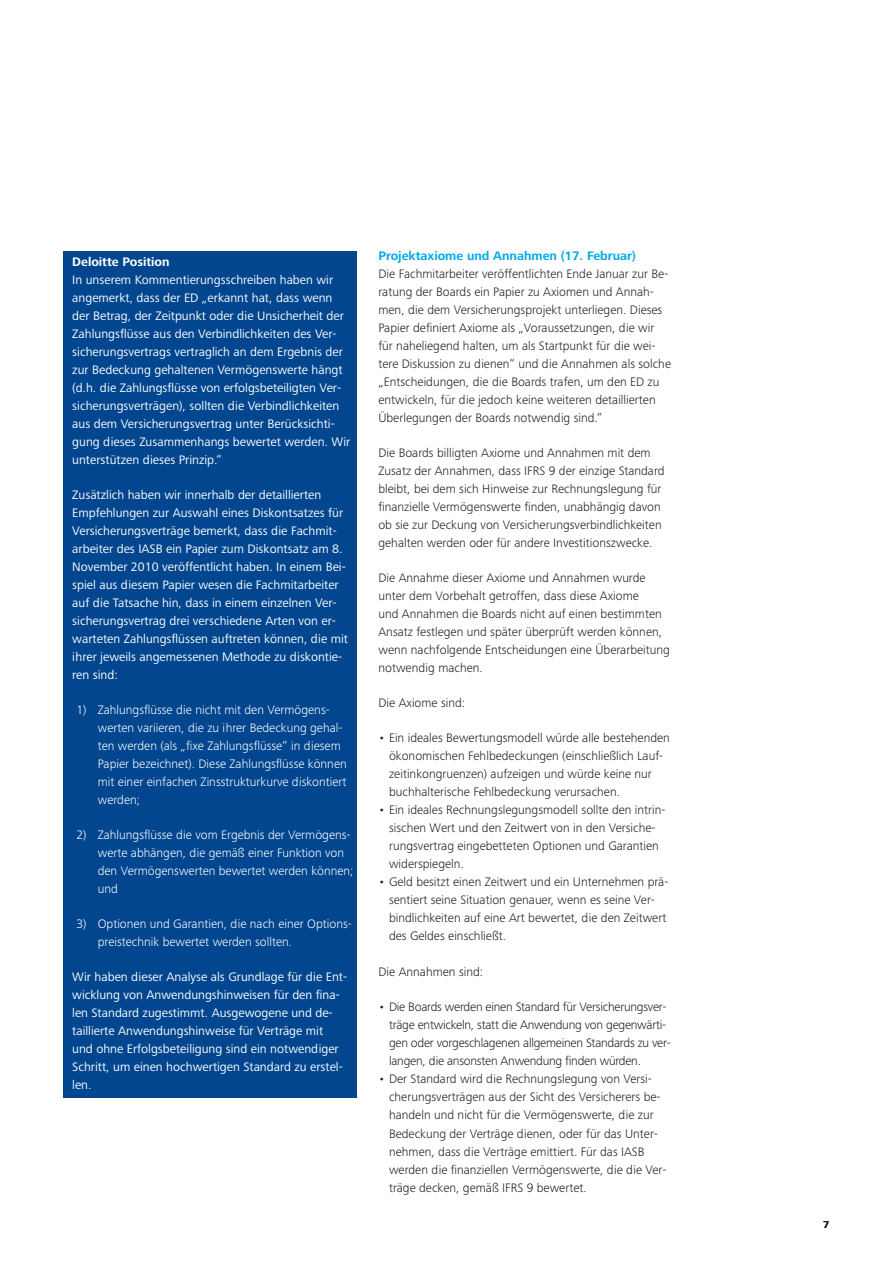
<style>
.page{position:relative;width:893px;height:1263px;background:#fff}
.page>*{position:absolute;margin:0;border:0;box-sizing:border-box;transform-origin:0 0}
.t1{font:300 12.75px/18px "Frutiger Next Pro";color:#231f20}
.t2{font:12.75px/18px "Frutiger Next Pro";color:#fff}
.t3{font:300 12.75px/18px "Frutiger Next Pro";color:#fff}
.t4{font:300 12.75px/18px "Frutiger Next Pro";letter-spacing:-.02em;color:#231f20}
.t5{font:700 12.75px "Frutiger Next Pro";color:#00abe7}
.t6{font:700 12.75px "Frutiger Next Pro";color:#fff}
.t7{font:700 10.5px "Frutiger Next Pro";color:#231f20}
</style>
<div class="page">
<div style="left:64px;top:251px;width:293px;height:846px;background:#01468e"></div>
<p class="t6" style="left:72px;top:255px;width:99px">Deloitte Position</p>
<p class="t2" style="left:72px;top:271px;width:280px">In unserem Kommentierungsschreiben haben wir angemerkt, dass der ED „erkannt hat, dass wenn der Betrag, der Zeitpunkt oder die Unsicherheit der Zahlungsflüsse aus den Verbindlichkeiten des Ver&shy;sicherungsvertrags vertraglich an dem Ergebnis der zur Bedeckung gehaltenen Vermögenswerte hängt (d.h. die Zahlungsflüsse von erfolgsbeteiligten Ver&shy;sicherungsverträgen), sollten die Verbindlichkeiten aus dem Versicherungsvertrag unter Berücksichti&shy;gung dieses Zusammenhangs bewertet werden. Wir unterstützen dieses Prinzip.“</p>
<p class="t2" style="left:72px;top:486px;width:277px">Zusätzlich haben wir innerhalb der detaillierten Empfehlungen zur Auswahl eines Diskontsatzes für Versicherungsverträge bemerkt, dass die Fachmit&shy;arbeiter des IASB ein Papier zum Diskontsatz am 8.<br>November 2010 veröffentlicht haben. In einem Bei&shy;spiel aus diesem Papier wesen die Fachmitarbeiter auf die Tatsache hin, dass in einem einzelnen Ver&shy;sicherungsvertrag drei verschiedene Arten von er&shy;warteten Zahlungsflüssen auftreten können, die mit ihrer jeweils angemessenen Methode zu diskontie&shy;ren sind:</p>
<p class="t3" style="left:98px;top:701px;width:251px;text-indent:-21px">1) Zahlungsflüsse die nicht mit den Vermögens&shy;werten variieren, die zu ihrer Bedeckung gehal&shy;ten werden (als „fixe Zahlungsflüsse“ in diesem Papier bezeichnet). Diese Zahlungsflüsse können mit einer einfachen Zinsstrukturkurve diskontiert werden;</p>
<p class="t3" style="left:98px;top:826px;width:257px;text-indent:-21px">2) Zahlungsflüsse die vom Ergebnis der Vermögens&shy;werte abhängen, die gemäß einer Funktion von den Vermögenswerten bewertet werden können; und</p>
<p class="t3" style="left:98px;top:915px;width:256px;text-indent:-21px">3) Optionen und Garantien, die nach einer Options&shy;preistechnik bewertet werden sollten.</p>
<p class="t2" style="left:72px;top:968px;width:276px">Wir haben dieser Analyse als Grundlage für die Ent&shy;wicklung von Anwendungshinweisen für den fina&shy;len Standard zugestimmt. Ausgewogene und de&shy;taillierte Anwendungshinweise für Verträge mit<br>und ohne Erfolgsbeteiligung sind ein notwendiger Schritt, um einen hochwertigen Standard zu erstel&shy;len.</p>
<p class="t5" style="left:378px;top:249px;width:259px">Projektaxiome und Annahmen (17. Februar)</p>
<p class="t1" style="left:378px;top:265px;width:294px">Die Fachmitarbeiter veröffentlichten Ende Januar zur Be&shy;ratung der Boards ein Papier zu Axiomen und Annah&shy;men, die dem Versicherungsprojekt unterliegen. Dieses Papier definiert Axiome als „Voraussetzungen, die wir für naheliegend halten, um als Startpunkt für die wei&shy;tere Diskussion zu dienen“ und die Annahmen als solche „Entscheidungen, die die Boards trafen, um den ED zu entwickeln, für die jedoch keine weiteren detaillierten Überlegungen der Boards notwendig sind.“</p>
<p class="t1" style="left:378px;top:444px;width:288px">Die Boards billigten Axiome und Annahmen mit dem Zusatz der Annahmen, dass IFRS 9 der einzige Standard bleibt, bei dem sich Hinweise zur Rechnungslegung für finanzielle Vermögenswerte finden, unabhängig davon ob sie zur Deckung von Versicherungsverbindlichkeiten gehalten werden oder für andere Investitionszwecke.</p>
<p class="t1" style="left:378px;top:569px;width:293px">Die Annahme dieser Axiome und Annahmen wurde unter dem Vorbehalt getroffen, dass diese Axiome<br>und Annahmen die Boards nicht auf einen bestimmten Ansatz festlegen und später überprüft werden können, wenn nachfolgende Entscheidungen eine Überarbeitung notwendig machen.</p>
<p class="t1" style="left:378px;top:694px;width:88px">Die Axiome sind:</p>
<p class="t1" style="left:389px;top:729px;width:282px;text-indent:-11px">• Ein ideales Bewertungsmodell würde alle bestehenden ökonomischen Fehlbedeckungen (einschließlich Lauf&shy;zeitinkongruenzen) aufzeigen und würde keine nur buchhalterische Fehlbedeckung verursachen.</p>
<p class="t1" style="left:389px;top:801px;width:278px;text-indent:-11px">• Ein ideales Rechnungslegungsmodell sollte den intrin&shy;sischen Wert und den Zeitwert von in den Versiche&shy;rungsvertrag eingebetteten Optionen und Garantien widerspiegeln.</p>
<p class="t1" style="left:389px;top:873px;width:281px;text-indent:-11px">• Geld besitzt einen Zeitwert und ein Unternehmen prä&shy;sentiert seine Situation genauer, wenn es seine Ver&shy;bindlichkeiten auf eine Art bewertet, die den Zeitwert des Geldes einschließt.</p>
<p class="t1" style="left:378px;top:963px;width:106px">Die Annahmen sind:</p>
<p class="t4" style="left:389px;top:998px;width:283px;text-indent:-11px">• Die Boards werden einen Standard für Versicherungsver&shy;träge entwickeln, statt die Anwendung von gegenwärti&shy;gen oder vorgeschlagenen allgemeinen Standards zu ver&shy;langen, die ansonsten Anwendung finden würden.</p>
<p class="t1" style="left:389px;top:1070px;width:279px;text-indent:-11px">• Der Standard wird die Rechnungslegung von Versi&shy;cherungsverträgen aus der Sicht des Versicherers be&shy;handeln und nicht für die Vermögenswerte, die zur Bedeckung der Verträge dienen, oder für das Unter&shy;nehmen, dass die Verträge emittiert. Für das IASB werden die finanziellen Vermögenswerte, die die Ver&shy;träge decken, gemäß IFRS 9 bewertet.</p>
<p class="t7" style="left:823px;top:1218px;width:8px">7</p>
</div>
